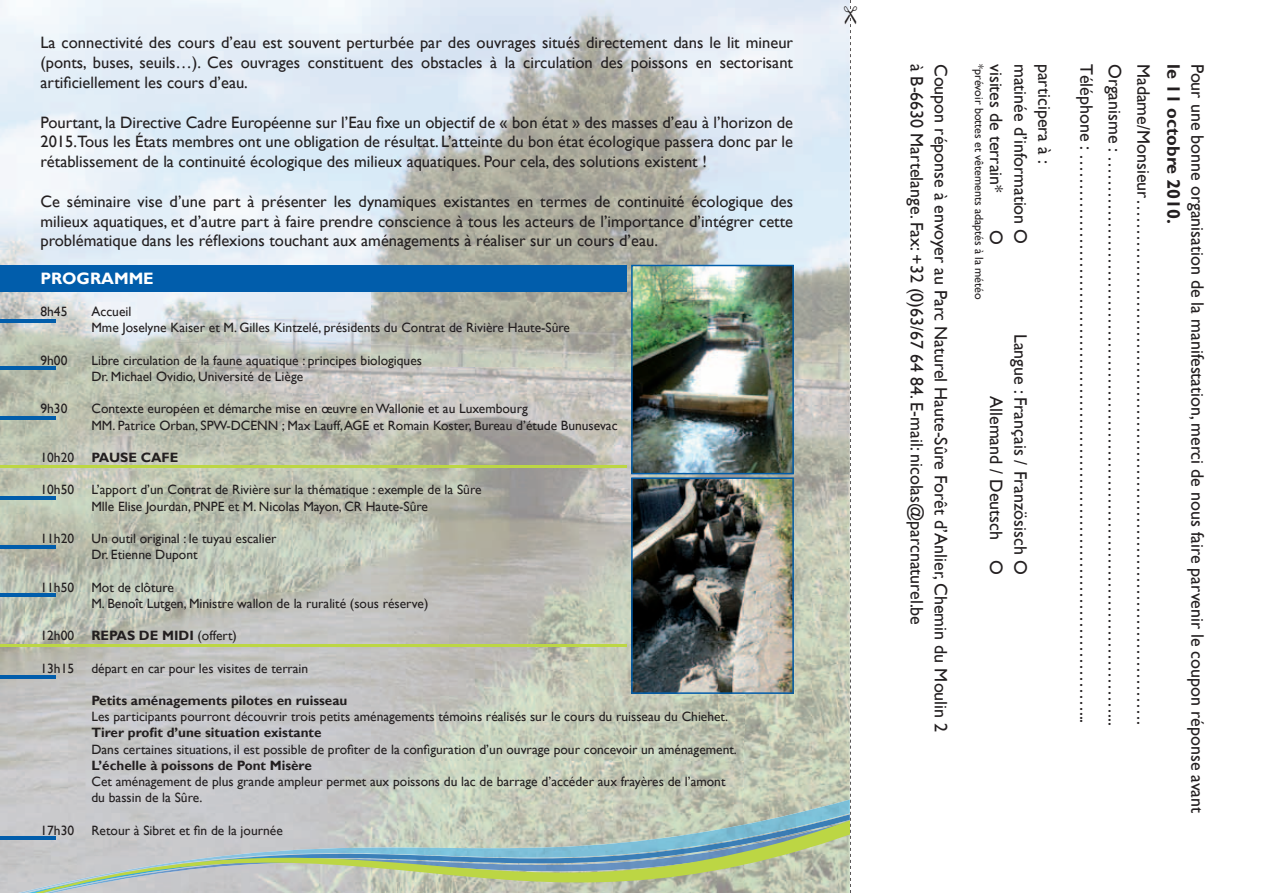
<style>
.page{position:relative;width:1263px;height:893px;background:#fff}
.page>*{position:absolute;margin:0;border:0;box-sizing:border-box;transform-origin:0 0}
.t1{font:18px "Gill Sans";color:#231f20}
.t2{font:700 18px "Gill Sans";color:#231f20}
.t3{font:16.5px/19.8px "Gill Sans";color:#231f20;text-align:justify}
.t4{font:700 16.5px "Gill Sans";color:#fff}
.t5{font:13.5px/16.2px "Gill Sans";color:#231f20}
.t6{font:700 13.5px "Gill Sans";color:#231f20}
.t7{font:12px "Gill Sans";color:#231f20}
.s1{font-weight:400}
</style>
<div class="page">
<img style="left:0;top:0;width:844px;height:773px">
<img style="left:631px;top:265px;width:163px;height:429px">
<svg style="left:0;top:773px;width:844px;height:120px;background:#b9c5b9"></svg>
<div style="left:0;top:265px;width:627px;height:27px;background:#015dab"></div>
<hr style="left:0;top:319px;width:55px;height:3px;background:#015dab">
<hr style="left:0;top:367px;width:55px;height:3px;background:#015dab">
<hr style="left:0;top:416px;width:55px;height:3px;background:#015dab">
<hr style="left:0;top:465px;width:627px;height:2px;background:#bcd644">
<hr style="left:0;top:497px;width:55px;height:3px;background:#015dab">
<hr style="left:0;top:545px;width:55px;height:3px;background:#015dab">
<hr style="left:0;top:593px;width:55px;height:3px;background:#015dab">
<hr style="left:0;top:645px;width:627px;height:2px;background:#bcd644">
<hr style="left:0;top:675px;width:55px;height:3px;background:#015dab">
<hr style="left:0;top:837px;width:55px;height:3px;background:#015dab">
<svg style="left:844px;top:0;width:7px;height:893px;background:#c5cbc3"></svg>
<p class="t3" style="left:40px;top:33px;width:754px">La connectivité des cours d’eau est souvent perturbée par des ouvrages situés directement dans le lit mineur (ponts, buses, seuils…). Ces ouvrages constituent des obstacles à la circulation des poissons en sectorisant artificiellement les cours d’eau.</p>
<p class="t3" style="left:40px;top:112px;width:754px">Pourtant, la Directive Cadre Européenne sur l’Eau fixe un objectif de « bon état » des masses d’eau à l’horizon de 2015.Tous les États membres ont une obligation de résultat. L’atteinte du bon état écologique passera donc par le rétablissement de la continuité écologique des milieux aquatiques. Pour cela, des solutions existent !</p>
<p class="t3" style="left:40px;top:192px;width:754px">Ce séminaire vise d’une part à présenter les dynamiques existantes en termes de continuité écologique des milieux aquatiques, et d’autre part à faire prendre conscience à tous les acteurs de l’importance d’intégrer cette problématique dans les réflexions touchant aux aménagements à réaliser sur un cours d’eau.</p>
<p class="t4" style="left:40px;top:268px;width:115px">PROGRAMME</p>
<p class="t5" style="left:40px;top:304px;width:28px">8h45</p>
<p class="t5" style="left:91px;top:304px;width:480px">Accueil<br>Mme Joselyne Kaiser et M. Gilles Kintzelé, présidents du Contrat de Rivière Haute-Sûre</p>
<p class="t5" style="left:40px;top:352px;width:28px">9h00</p>
<p class="t5" style="left:91px;top:352px;width:332px">Libre circulation de la faune aquatique : principes biologiques<br>Dr. Michael Ovidio, Université de Liège</p>
<p class="t5" style="left:40px;top:401px;width:28px">9h30</p>
<p class="t5" style="left:91px;top:401px;width:528px">Contexte européen et démarche mise en œuvre en Wallonie et au Luxembourg<br>MM. Patrice Orban, SPW-DCENN ; Max Lauff, AGE et Romain Koster, Bureau d’étude Bunusevac</p>
<p class="t5" style="left:40px;top:449px;width:35px">10h20</p>
<p class="t6" style="left:91px;top:449px;width:88px">PAUSE CAFE</p>
<p class="t5" style="left:40px;top:482px;width:35px">10h50</p>
<p class="t5" style="left:91px;top:482px;width:392px">L’apport d’un Contrat de Rivière sur la thématique : exemple de la Sûre<br>Mlle Elise Jourdan, PNPE et M. Nicolas Mayon, CR Haute-Sûre</p>
<p class="t5" style="left:40px;top:530px;width:35px">11h20</p>
<p class="t5" style="left:91px;top:530px;width:187px">Un outil original : le tuyau escalier<br>Dr. Etienne Dupont</p>
<p class="t5" style="left:40px;top:579px;width:35px">11h50</p>
<p class="t5" style="left:91px;top:579px;width:338px">Mot de clôture<br>M. Benoît Lutgen, Ministre wallon de la ruralité (sous réserve)</p>
<p class="t5" style="left:40px;top:628px;width:35px">12h00</p>
<p class="t6" style="left:91px;top:627px;width:147px">REPAS DE MIDI <span class="s1">(offert)</span></p>
<p class="t5" style="left:40px;top:660px;width:35px">13h15</p>
<p class="t5" style="left:91px;top:660px;width:218px">départ en car pour les visites de terrain</p>
<p class="t6" style="left:91px;top:692px;width:257px">Petits aménagements pilotes en ruisseau</p>
<p class="t5" style="left:91px;top:709px;width:638px">Les participants pourront découvrir trois petits aménagements témoins réalisés sur le cours du ruisseau du Chiehet.</p>
<p class="t6" style="left:91px;top:725px;width:232px">Tirer profit d’une situation existante</p>
<p class="t5" style="left:91px;top:741px;width:647px">Dans certaines situations, il est possible de profiter de la configuration d’un ouvrage pour concevoir un aménagement.</p>
<p class="t6" style="left:91px;top:757px;width:222px">L’échelle à poissons de Pont Misère</p>
<p class="t5" style="left:91px;top:773px;width:636px">Cet aménagement de plus grande ampleur permet aux poissons du lac de barrage d’accéder aux frayères de l’amont du bassin de la Sûre.</p>
<p class="t5" style="left:40px;top:822px;width:35px">17h30</p>
<p class="t5" style="left:91px;top:822px;width:193px">Retour à Sibret et fin de la journée</p>
<h1 class="t1" style="left:1007px;top:64px;width:130px;rotate:90deg">visites de terrain*</h1>
<h1 class="t1" style="left:1031px;top:64px;width:182px;rotate:90deg">matinée d’information O</h1>
<h1 class="t1" style="left:927px;top:64px;width:563px;rotate:90deg">à B-6630 Martelange. Fax: +32 (0)63/67 64 84. E-mail: nicolas@parcnaturel.be</h1>
<h1 class="t1" style="left:951px;top:64px;width:670px;rotate:90deg">Coupon réponse à envoyer au Parc Naturel Haute-Sûre Forêt d’Anlier, Chemin du Moulin 2</h1>
<p class="t7" style="left:986px;top:64px;width:237px;rotate:90deg">*prévoir bottes et vêtements adaptés à la météo</p>
<h1 class="t1" style="left:1055px;top:64px;width:102px;rotate:90deg">participera à :</h1>
<h1 class="t1" style="left:1097px;top:64px;width:661px;rotate:90deg">Téléphone : …………………………………………………………………………………...</h1>
<h1 class="t1" style="left:1125px;top:64px;width:663px;rotate:90deg">Organisme : …………………………………………………………………………………...</h1>
<h1 class="t1" style="left:1154px;top:64px;width:662px;rotate:90deg">Madame/Monsieur…………………………………………………………………………….</h1>
<h1 class="t2" style="left:1184px;top:64px;width:162px;rotate:90deg">le 11 octobre 2010.</h1>
<h1 class="t1" style="left:1208px;top:64px;width:751px;rotate:90deg">Pour une bonne organisation de la manifestation, merci de nous faire parvenir le coupon réponse avant</h1>
<h1 class="t1" style="left:1007px;top:230px;width:16px;rotate:90deg">O</h1>
<h1 class="t1" style="left:1031px;top:334px;width:242px;rotate:90deg">Langue : Français / Französisch O</h1>
<h1 class="t1" style="left:1007px;top:396px;width:180px;rotate:90deg">Allemand / Deutsch O</h1>
</div>
